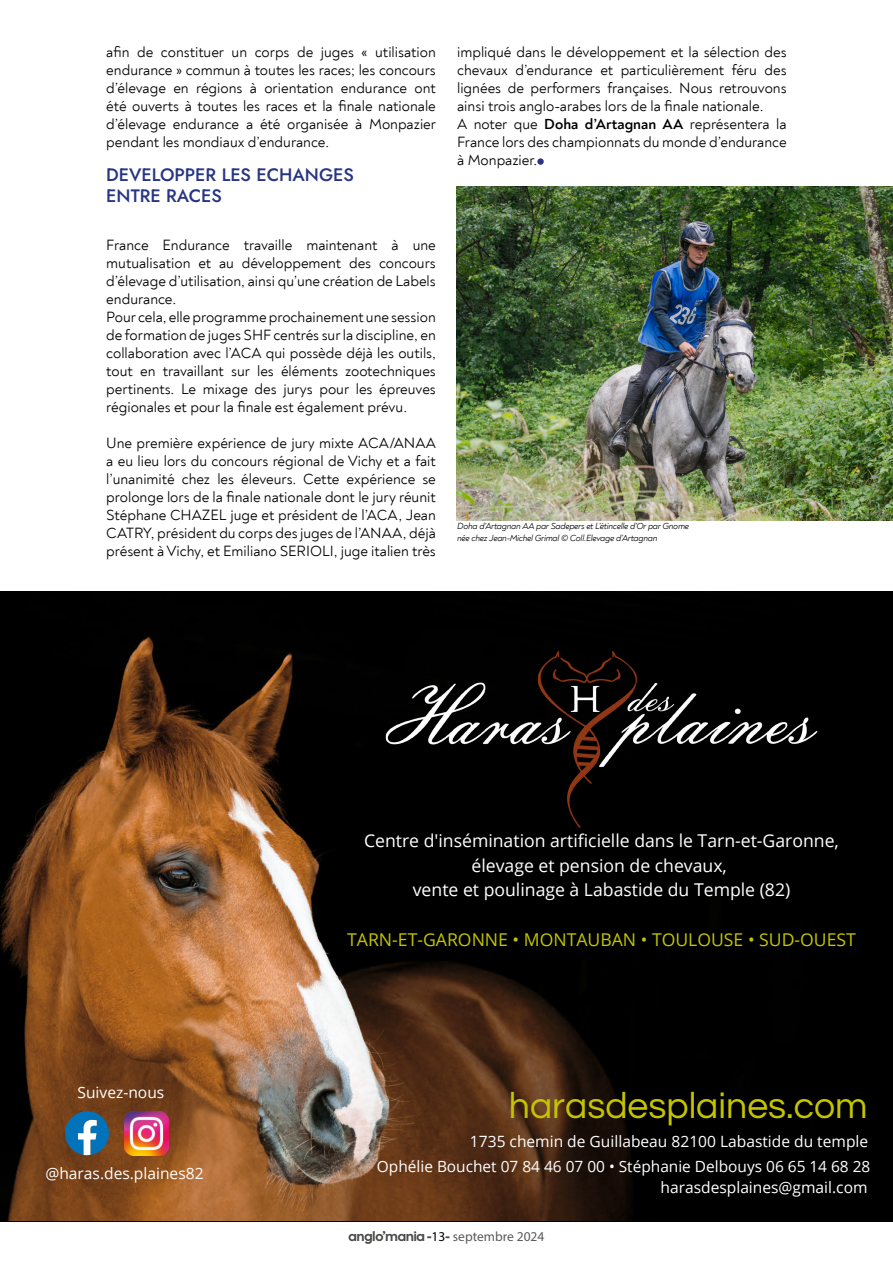
<style>
.page{position:relative;width:893px;height:1263px;background:#fff}
.page>*{position:absolute;margin:0;border:0;box-sizing:border-box;transform-origin:0 0}
.t1{font:37.35px "Questrial";color:#c4c500}
.t2{font:500 18px/21.6px "Jost";color:#283583}
.t3{font:17.7px/24.8px "Open Sans";color:#fff;text-align:center}
.t4{font:17.7px "Open Sans";color:#c4c500}
.t5{font:15.6px "Open Sans";color:#fff}
.t6{font:15.45px "Open Sans";color:#fff}
.t7{font:15px/18px "Noah";color:#000;text-align:justify}
.t8{font:600 13.5px "Cal Sans";color:#4a4a49}
.t9{font:italic 9px/12px "Noah";letter-spacing:-.03em;color:#000}
.s1{font-weight:700}
.s2{font-family:"Myriad Pro";font-weight:400;color:#000}
.s3{font-family:"Myriad Pro";font-weight:400;color:#5a5a59}
</style>
<div class="page">
<img style="left:0;top:591px;width:893px;height:629px">
<div style="left:362px;top:608px;width:479px;height:244px;background:#000"></div>
<img style="left:124px;top:1111px;width:44px;height:44px">
<svg style="left:65px;top:1111px;width:44px;height:44px;background:#477fa0"></svg>
<img style="left:456px;top:186px;width:437px;height:334px">
<svg style="left:537px;top:158px;width:7px;height:7px"></svg>
<p class="t7" style="left:106px;top:43px;width:331px">afin de constituer un corps de juges « utilisation endurance » commun à toutes les races; les concours d’élevage en régions à orientation endurance ont été ouverts à toutes les races et la finale nationale d’élevage endurance a été organisée à Monpazier pendant les mondiaux d’endurance.</p>
<p class="t2" style="left:106px;top:164px;width:249px">DEVELOPPER LES ECHANGES<br>ENTRE RACES</p>
<p class="t7" style="left:106px;top:236px;width:331px;text-align:left">France Endurance travaille maintenant à une mutualisation et au développement des concours d’élevage d’utilisation, ainsi qu’une création de Labels endurance.<br>Pour cela, elle programme prochainement une session de formation de juges SHF centrés sur la discipline, en collaboration avec l’ACA qui possède déjà les outils, tout en travaillant sur les éléments zootechniques pertinents. Le mixage des jurys pour les épreuves régionales et pour la finale est également prévu.</p>
<p class="t7" style="left:106px;top:434px;width:331px">Une première expérience de jury mixte ACA/ANAA a eu lieu lors du concours régional de Vichy et a fait l’unanimité chez les éleveurs. Cette expérience se prolonge lors de la finale nationale dont le jury réunit Stéphane CHAZEL juge et président de l’ACA, Jean CATRY, président du corps des juges de l’ANAA, déjà présent à Vichy, et Emiliano SERIOLI, juge italien très</p>
<p class="t7" style="left:457px;top:43px;width:331px;text-align:left">impliqué dans le développement et la sélection des chevaux d’endurance et particulièrement féru des lignées de performers françaises. Nous retrouvons ainsi trois anglo-arabes lors de la finale nationale.<br>A noter que <span class="s1">Doha d’Artagnan AA</span> représentera la France lors des championnats du monde d’endurance à Monpazier.</p>
<p class="t9" style="left:457px;top:520px;width:234px">Doha d’Artagnan AA par Sadepers et L’étincelle d’Or par Gnome née chez Jean-Michel Grimal © Coll.Elevage d’Artagnan</p>
<p class="t5" style="left:78px;top:1081px;width:88px">Suivez-nous</p>
<p class="t5" style="left:45px;top:1163px;width:160px">@haras.des.plaines82</p>
<p class="t3" style="left:364px;top:828px;width:476px">Centre d'insémination artificielle dans le Tarn-et-Garonne, élevage et pension de chevaux,<br>vente et poulinage à Labastide du Temple (82)</p>
<p class="t4" style="left:347px;top:927px;width:510px">TARN-ET-GARONNE • MONTAUBAN • TOULOUSE • SUD-OUEST</p>
<h1 class="t1" style="left:509px;top:1088px;width:360px">harasdesplaines.com</h1>
<p class="t6" style="left:377px;top:1156px;width:495px">Ophélie Bouchet 07 84 46 07 00 • Stéphanie Delbouys 06 65 14 68 28</p>
<p class="t5" style="left:660px;top:1176px;width:208px">harasdesplaines@gmail.com</p>
<p class="t5" style="left:470px;top:1130px;width:400px">1735 chemin de Guillabeau 82100 Labastide du temple</p>
<p class="t8" style="left:348px;top:1225px;width:197px">anglo’mania -<span class="s2">13</span>- <span class="s3">septembre 2024</span></p>
</div>
